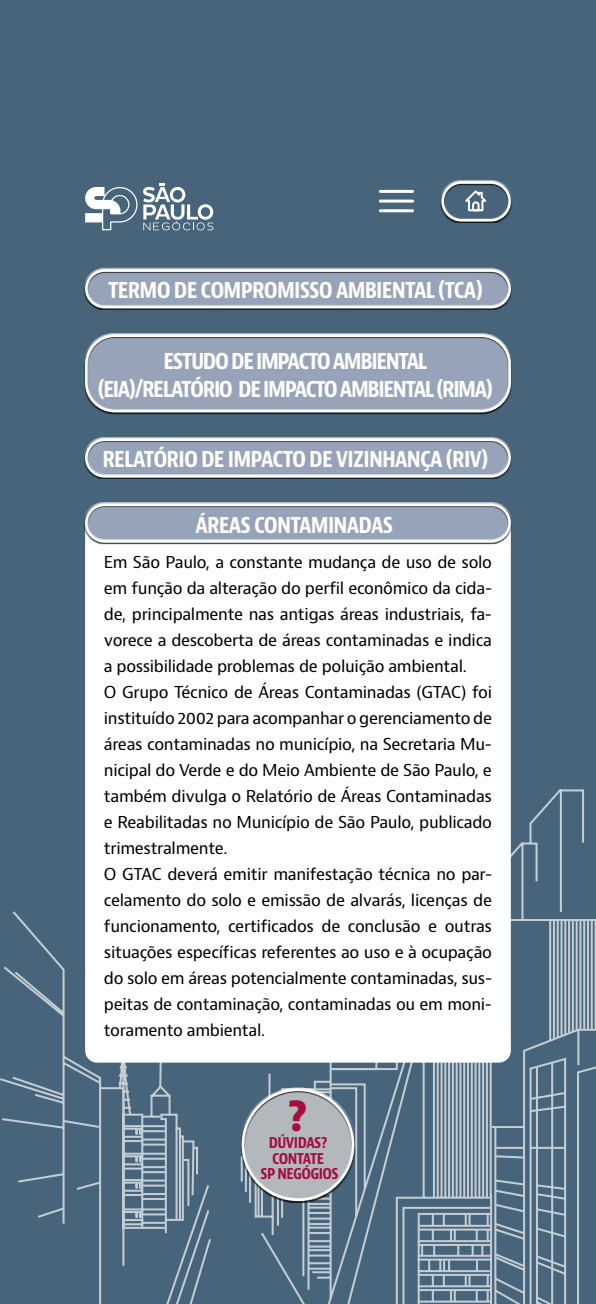
<style>
.page{position:relative;width:596px;height:1304px;background:#fff}
.page>*{position:absolute;margin:0;border:0;box-sizing:border-box;transform-origin:0 0}
.t1{font:700 condensed 44.4px "Bernina Sans";color:#a60d3e}
.t2{font:700 condensed 23.3px "Bernina Sans";letter-spacing:-.04em;color:#fff}
.t3{font:700 condensed 23.3px/28px "Bernina Sans";letter-spacing:-.06em;color:#fff;text-align:center}
.t4{font:16px/26px "Bernino Sans";letter-spacing:-.02em;color:#000}
.t5{font:700 condensed 15.9px/15.2px "Bernina Sans";letter-spacing:-.035em;color:#a60d3e;text-align:center}
</style>
<div class="page">
<div style="left:0;top:0;width:595px;height:1304px;background:#47647b"></div>
<div style="left:85px;top:517px;width:425px;height:546px;background:#fff;border-radius:12px"></div>
<svg style="left:0;top:787px;width:595px;height:517px"></svg>
<svg style="left:143px;top:183px;width:70px;height:47px"></svg>
<svg style="left:85px;top:187px;width:52px;height:43px"></svg>
<div style="left:84px;top:502px;width:428px;height:39px;background:#fff;opacity:.75"></div>
<div style="left:84px;top:505px;width:428px;height:39px;background:#000;opacity:.75"></div>
<div style="left:85px;top:504px;width:425px;height:39px;border:2px solid #fff;border-radius:18px"></div>
<div style="left:84px;top:268px;width:428px;height:39px;background:#fff;opacity:.75"></div>
<div style="left:84px;top:271px;width:428px;height:39px;background:#000;opacity:.75"></div>
<div style="left:85px;top:269px;width:425px;height:39px;border:2px solid #fff;border-radius:18px"></div>
<div style="left:84px;top:437px;width:428px;height:39px;background:#fff;opacity:.75"></div>
<div style="left:84px;top:440px;width:428px;height:39px;background:#000;opacity:.75"></div>
<div style="left:85px;top:439px;width:425px;height:39px;border:2px solid #fff;border-radius:18px"></div>
<div style="left:240px;top:1087px;width:115px;height:113px;background:#fff;opacity:.75"></div>
<div style="left:240px;top:1090px;width:115px;height:113px;background:#000;opacity:.75"></div>
<div style="left:241px;top:1089px;width:113px;height:112px;border:3px solid #fff;border-radius:50%"></div>
<div style="left:84px;top:333px;width:428px;height:78px;background:#fff;opacity:.75"></div>
<div style="left:84px;top:336px;width:428px;height:78px;background:#97a3b8"></div>
<div style="left:85px;top:335px;width:425px;height:77px;border:2px solid #fff;border-radius:28px"></div>
<div style="left:439px;top:180px;width:73px;height:40px;background:#fff;opacity:.75"></div>
<div style="left:439px;top:183px;width:73px;height:40px;background:#000;opacity:.75"></div>
<div style="left:441px;top:181px;width:69px;height:40px;border:2px solid #fff;border-radius:19px"></div>
<svg style="left:463px;top:189px;width:24px;height:23px"></svg>
<hr style="left:380px;top:190px;width:32px;height:3px;background:#fff">
<hr style="left:380px;top:200px;width:32px;height:3px;background:#fff">
<hr style="left:380px;top:209px;width:32px;height:3px;background:#fff">
<h2 class="t2" style="left:108px;top:275px;width:376px">TERMO DE COMPROMISSO AMBIENTAL (TCA)</h2>
<h2 class="t3" style="left:98px;top:347px;width:396px">ESTUDO DE IMPACTO AMBIENTAL (EIA)/RELATÓRIO DE IMPACTO AMBIENTAL (RIMA)</h2>
<h2 class="t2" style="left:102px;top:445px;width:387px">RELATÓRIO DE IMPACTO DE VIZINHANÇA (RIV)</h2>
<h2 class="t2" style="left:195px;top:510px;width:199px">ÁREAS CONTAMINADAS</h2>
<p class="t4" style="left:104px;top:550px;width:389px">Em São Paulo, a constante mudança de uso de solo em função da alteração do perfil econômico da cida&shy;de, principalmente nas antigas áreas industriais, fa&shy;vorece a descoberta de áreas contaminadas e indica a possibilidade problemas de poluição ambiental.<br>O Grupo Técnico de Áreas Contaminadas (GTAC) foi instituído 2002 para acompanhar o gerenciamento de áreas contaminadas no município, na Secretaria Mu&shy;nicipal do Verde e do Meio Ambiente de São Paulo, e também divulga o Relatório de Áreas Contaminadas e Reabilitadas no Município de São Paulo, publicado trimestralmente.<br>O GTAC deverá emitir manifestação técnica no par&shy;celamento do solo e emissão de alvarás, licenças de funcionamento, certificados de conclusão e outras situações específicas referentes ao uso e à ocupação do solo em áreas potencialmente contaminadas, sus&shy;peitas de contaminação, contaminadas ou em moni&shy;toramento ambiental.</p>
<h1 class="t1" style="left:287px;top:1087px;width:21px">?</h1>
<p class="t5" style="left:260px;top:1135px;width:79px">DÚVIDAS?<br>CONTATE<br>SP NEGÓGIOS</p>
</div>
